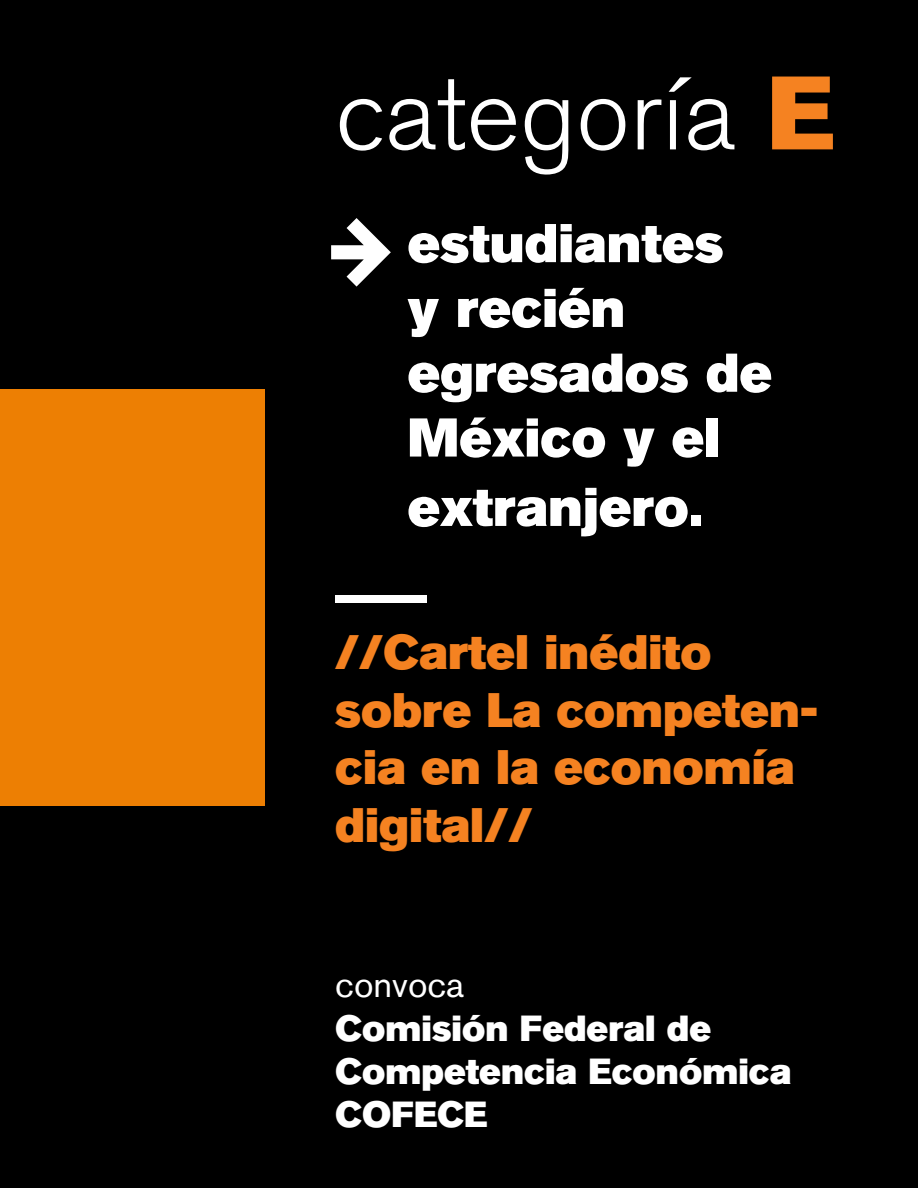
<style>
.page{position:relative;width:918px;height:1188px;background:#ed7f03}
.page>*{position:absolute;margin:0;border:0;box-sizing:border-box;transform-origin:0 0}
.t1{font:103.2px "Akzidenz Grotesk BQ Light Os F";color:#fff}
.t2{font:54px/64.8px "Akzidenz Grotesk BQ Super";color:#fff}
.t3{font:48px/57.6px "Akzidenz Grotesk BQ Super";color:#f58221}
.t4{font:36px/43.2px "Akzidenz Grotesk BQ Super";color:#fff}
.t5{font:36px "Akzidenz Grotesk BQ";color:#fff}
.s1{font-family:"Akzidenz Grotesk BQ Super";color:#f58221}
</style>
<div class="page">
<div style="left:265px;top:0;width:653px;height:1188px;background:#000"></div>
<svg style="left:331px;top:218px;width:60px;height:69px"></svg>
<div style="left:335px;top:595px;width:92px;height:7px;background:#fff"></div>
<div style="left:0;top:806px;width:265px;height:382px;background:#000"></div>
<div style="left:0;top:0;width:265px;height:389px;background:#000"></div>
<h1 class="t1" style="left:335px;top:56px;width:500px">categoría <span class="s1">E</span></h1>
<p class="t2" style="left:408px;top:211px;width:366px">estudiantes<br>y recién egresados de<br>México y el</p>
<p class="t2" style="left:408px;top:475px;width:296px">extranjero.</p>
<p class="t3" style="left:335px;top:624px;width:484px">//Cartel inédito sobre La competen&shy;cia en la economía digital//</p>
<p class="t5" style="left:335px;top:963px;width:131px">convoca</p>
<p class="t4" style="left:335px;top:1007px;width:458px">Comisión Federal de<br>Competencia Económica<br>COFECE</p>
</div>
